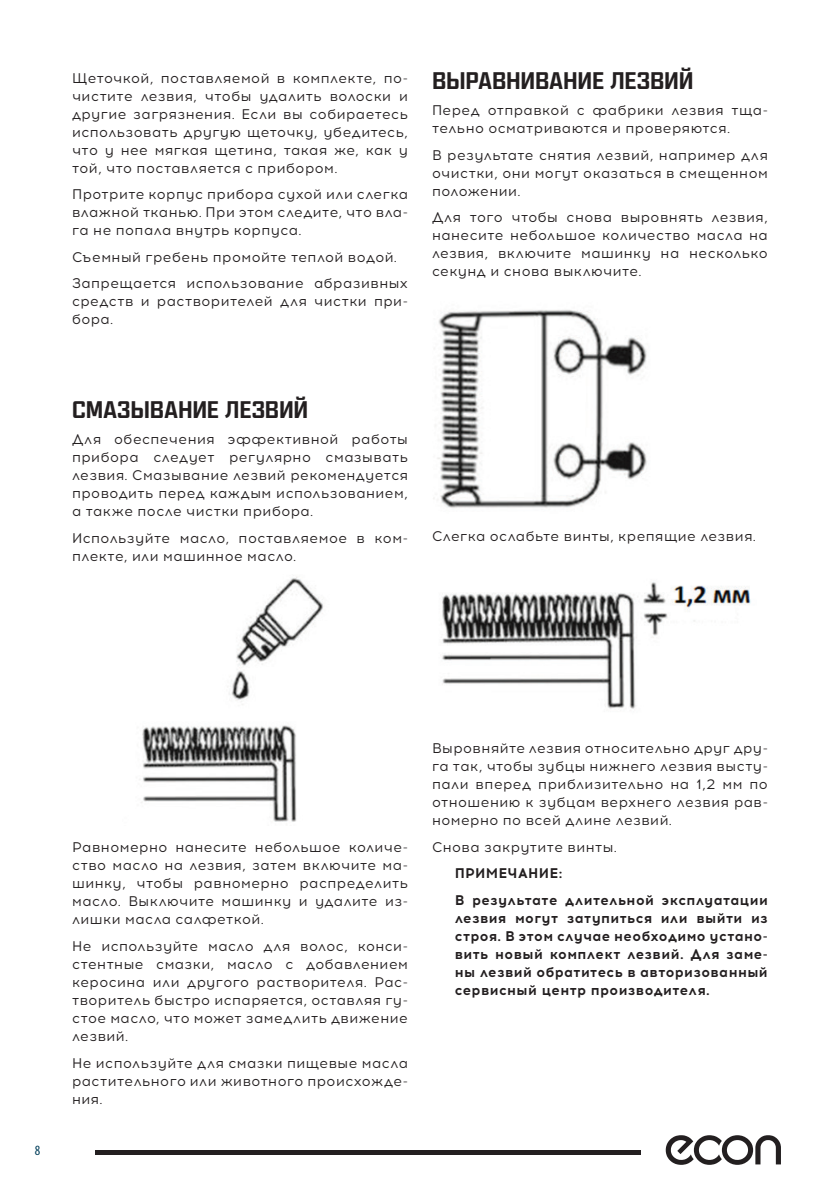
<style>
.page{position:relative;width:840px;height:1191px;background:#fff}
.page>*{position:absolute;margin:0;border:0;box-sizing:border-box;transform-origin:0 0}
.t1{font:700 22px "Match TV";letter-spacing:-.01em;color:#231f20}
.t2{font:condensed 14.2px "Myriad Pro";color:#013d59}
.t3{font:14px/18px "Acrom";letter-spacing:.03em;color:#231f20;text-align:justify}
.t4{font:700 14px/18px "Acrom";letter-spacing:.025em;color:#231f20}
</style>
<div class="page">
<hr style="left:95px;top:1150px;width:545px;height:4px;background:#231f20">
<svg style="left:665px;top:1135px;width:115px;height:29px"></svg>
<img style="left:139px;top:577px;width:185px;height:245px">
<img style="left:433px;top:310px;width:214px;height:198px">
<img style="left:441px;top:582px;width:310px;height:127px">
<p class="t3" style="left:72px;top:69px;width:337px">Щеточкой, поставляемой в комплекте, по&shy;чистите лезвия, чтобы удалить волоски и другие загрязнения. Если вы собираетесь использовать другую щеточку, убедитесь, что у нее мягкая щетина, такая же, как у той, что поставляется с прибором.</p>
<p class="t3" style="left:72px;top:186px;width:337px">Протрите корпус прибора сухой или слегка влажной тканью. При этом следите, что вла&shy;га не попала внутрь корпуса.</p>
<p class="t3" style="left:72px;top:244px;width:337px;line-height:26.6px">Съемный гребень промойте теплой водой.<br>Запрещается использование абразивных</p>
<p class="t3" style="left:72px;top:293px;width:337px">средств и растворителей для чистки при&shy;бора.</p>
<h1 class="t1" style="left:432px;top:67px;width:263px">ВЫРАВНИВАНИЕ ЛЕЗВИЙ</h1>
<p class="t3" style="left:432px;top:102px;width:337px">Перед отправкой с фабрики лезвия тща&shy;тельно осматриваются и проверяются.</p>
<p class="t3" style="left:432px;top:146px;width:337px">В результате снятия лезвий, например для очистки, они могут оказаться в смещенном положении.</p>
<p class="t3" style="left:432px;top:209px;width:337px">Для того чтобы снова выровнять лезвия, нанесите небольшое количество масла на лезвия, включите машинку на несколько секунд и снова выключите.</p>
<h1 class="t1" style="left:72px;top:396px;width:237px">СМАЗЫВАНИЕ ЛЕЗВИЙ</h1>
<p class="t3" style="left:72px;top:431px;width:337px">Для обеспечения эффективной работы прибора следует регулярно смазывать лезвия. Смазывание лезвий рекомендуется проводить перед каждым использованием, а также после чистки прибора.</p>
<p class="t3" style="left:72px;top:529px;width:337px">Используйте масло, поставляемое в ком&shy;плекте, или машинное масло.</p>
<p class="t3" style="left:432px;top:528px;width:325px">Слегка ослабьте винты, крепящие лезвия.</p>
<p class="t2" style="left:35px;top:1141px;width:7px">8</p>
<p class="t3" style="left:72px;top:839px;width:337px">Равномерно нанесите небольшое количе&shy;ство масло на лезвия, затем включите ма&shy;шинку, чтобы равномерно распределить масло. Выключите машинку и удалите из&shy;лишки масла салфеткой.</p>
<p class="t3" style="left:72px;top:937px;width:337px">Не используйте масло для волос, конси&shy;стентные смазки, масло с добавлением керосина или другого растворителя. Рас&shy;творитель быстро испаряется, оставляя гу&shy;стое масло, что может замедлить движение лезвий.</p>
<p class="t3" style="left:72px;top:1054px;width:337px">Не используйте для смазки пищевые масла растительного или животного происхожде&shy;ния.</p>
<p class="t3" style="left:432px;top:740px;width:337px">Выровняйте лезвия относительно друг дру&shy;га так, чтобы зубцы нижнего лезвия высту&shy;пали вперед приблизительно на 1,2 мм по отношению к зубцам верхнего лезвия рав&shy;номерно по всей длине лезвий.</p>
<p class="t3" style="left:432px;top:838px;width:186px">Снова закрутите винты.</p>
<p class="t4" style="left:454px;top:860px;width:314px;line-height:26.6px">ПРИМЕЧАНИЕ:<br>В результате длительной эксплуатации</p>
<p class="t4" style="left:454px;top:909px;width:314px;text-align:justify">лезвия могут затупиться или выйти из строя. В этом случае необходимо устано&shy;вить новый комплект лезвий. Для заме&shy;ны лезвий обратитесь в авторизованный сервисный центр производителя.</p>
</div>
